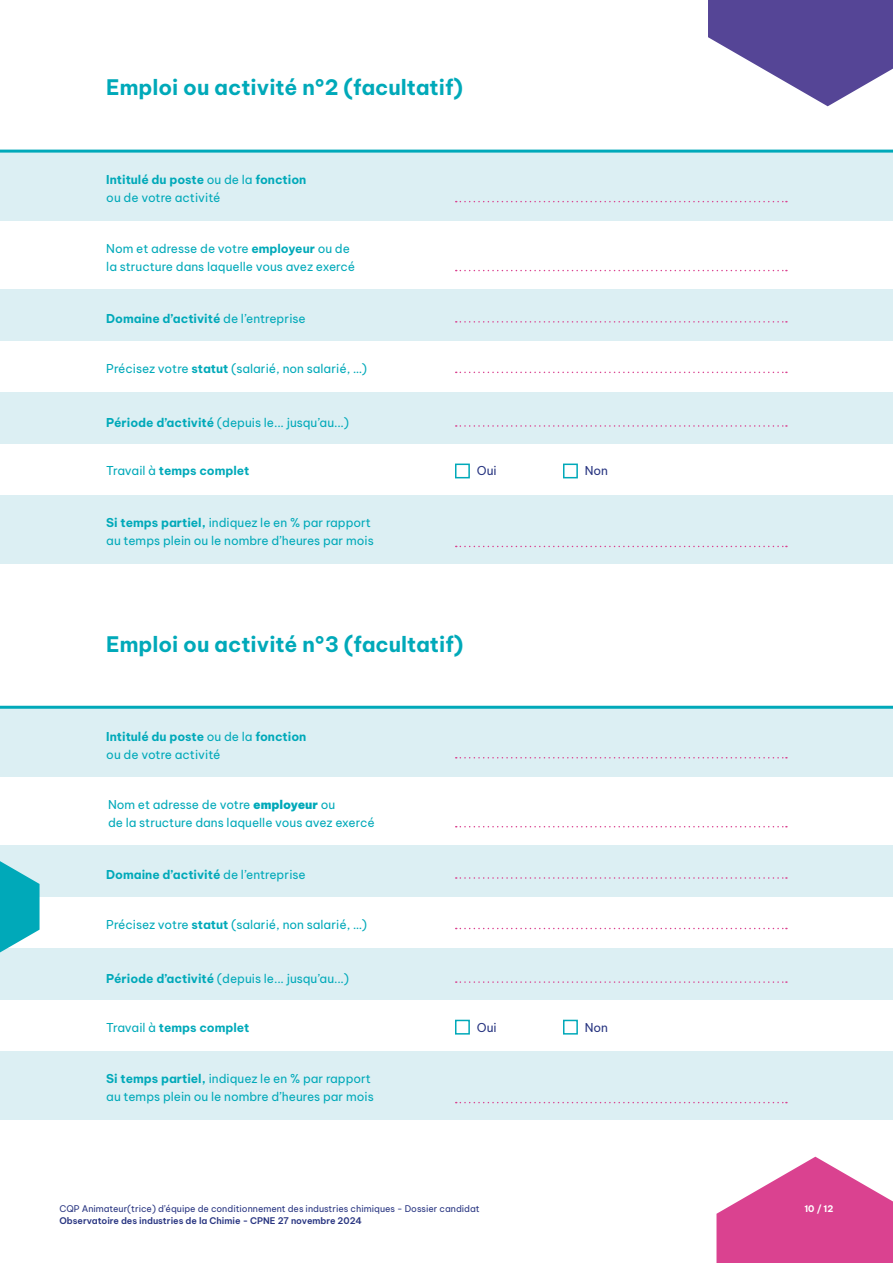
<style>
.page{position:relative;width:893px;height:1263px;background:#fff}
.page>*{position:absolute;margin:0;border:0;box-sizing:border-box;transform-origin:0 0}
.t1{font:700 21px "Be Vietnam Pro";color:#00a9b9}
.t2{font:12px/18px "Be Vietnam Pro";color:#00a9b9}
.t3{font:700 12px/18px "Be Vietnam Pro";color:#00a9b9}
.t4{font:12px "Be Vietnam Pro";color:#283581}
.t5{font:9px "Be Vietnam Pro";color:#283581}
.t6{font:600 9px "Be Vietnam Pro";color:#283581}
.t7{font:700 9px "Be Vietnam Pro";color:#fff}
.s1{font-weight:400}
.s2{font-weight:700}
.s3{font-weight:900}
</style>
<div class="page">
<div style="left:0;top:153px;width:893px;height:68px;background:#dceff3"></div>
<div style="left:0;top:709px;width:893px;height:68px;background:#dceff3"></div>
<div style="left:0;top:495px;width:893px;height:69px;background:#dceff3"></div>
<div style="left:0;top:1052px;width:893px;height:68px;background:#dceff3"></div>
<div style="left:0;top:290px;width:893px;height:51px;background:#dceff3"></div>
<div style="left:0;top:846px;width:893px;height:51px;background:#dceff3"></div>
<div style="left:0;top:392px;width:893px;height:51px;background:#dceff3"></div>
<div style="left:0;top:948px;width:893px;height:51px;background:#dceff3"></div>
<svg style="left:456px;top:270px;width:331px;height:1px"></svg>
<svg style="left:456px;top:826px;width:331px;height:1px"></svg>
<svg style="left:456px;top:321px;width:331px;height:2px"></svg>
<svg style="left:456px;top:877px;width:331px;height:2px"></svg>
<svg style="left:456px;top:425px;width:331px;height:2px"></svg>
<svg style="left:456px;top:981px;width:331px;height:2px"></svg>
<svg style="left:456px;top:546px;width:331px;height:1px"></svg>
<svg style="left:456px;top:1102px;width:331px;height:1px"></svg>
<svg style="left:456px;top:372px;width:331px;height:1px"></svg>
<svg style="left:456px;top:928px;width:331px;height:1px"></svg>
<svg style="left:456px;top:201px;width:331px;height:1px"></svg>
<svg style="left:456px;top:757px;width:331px;height:1px"></svg>
<div style="left:455px;top:464px;width:15px;height:14px;border:2px solid #00a9b9"></div>
<div style="left:563px;top:464px;width:15px;height:14px;border:2px solid #00a9b9"></div>
<div style="left:455px;top:1020px;width:15px;height:14px;border:2px solid #00a9b9"></div>
<div style="left:563px;top:1020px;width:15px;height:14px;border:2px solid #00a9b9"></div>
<svg style="left:0;top:106px;width:893px;height:47px"></svg>
<hr style="left:0;top:706px;width:893px;height:3px;background:#00a9b9">
<svg style="left:716px;top:1157px;width:177px;height:106px"></svg>
<svg style="left:0;top:861px;width:40px;height:91px"></svg>
<svg style="left:708px;top:0;width:185px;height:106px"></svg>
<h1 class="t1" style="left:106px;top:70px;width:358px">Emploi ou activité n°2 (facultatif)</h1>
<p class="t3" style="left:106px;top:170px;width:202px">Intitulé du poste <span class="s1">ou de la</span> fonction <span class="s1">ou de votre activité</span></p>
<p class="t2" style="left:106px;top:238px;width:250px">Nom et adresse de votre <span class="s2">employeur</span> ou de la structure dans laquelle vous avez exercé</p>
<p class="t3" style="left:106px;top:308px;width:201px">Domaine d’activité <span class="s1">de l’entreprise</span></p>
<p class="t2" style="left:106px;top:358px;width:262px">Précisez votre <span class="s2">statut</span> (salarié, non salarié, …)</p>
<p class="t2" style="left:106px;top:412px;width:244px"><span class="s2">Période d’activité</span> (depuis le... jusqu’au...)</p>
<p class="t3" style="left:106px;top:461px;width:145px"><span class="s1">Travail à</span> temps complet</p>
<p class="t2" style="left:106px;top:513px;width:269px"><span class="s2">Si temps partiel,</span> indiquez le en % par rapport au temps plein ou le nombre d’heures par mois</p>
<p class="t4" style="left:477px;top:461px;width:21px">Oui</p>
<p class="t4" style="left:585px;top:461px;width:25px">Non</p>
<h1 class="t1" style="left:106px;top:626px;width:359px">Emploi ou activité n°3 (facultatif)</h1>
<p class="t3" style="left:106px;top:726px;width:202px">Intitulé du poste <span class="s1">ou de la</span> fonction <span class="s1">ou de votre activité</span></p>
<p class="t2" style="left:108px;top:794px;width:268px">Nom et adresse de votre <span class="s3">employeur</span> ou<br>de la structure dans laquelle vous avez exercé</p>
<p class="t3" style="left:106px;top:864px;width:201px">Domaine d’activité <span class="s1">de l’entreprise</span></p>
<p class="t2" style="left:106px;top:915px;width:262px">Précisez votre <span class="s2">statut</span> (salarié, non salarié, …)</p>
<p class="t2" style="left:106px;top:968px;width:244px"><span class="s2">Période d’activité</span> (depuis le... jusqu’au...)</p>
<p class="t3" style="left:106px;top:1017px;width:145px"><span class="s1">Travail à</span> temps complet</p>
<p class="t2" style="left:106px;top:1069px;width:269px"><span class="s2">Si temps partiel,</span> indiquez le en % par rapport au temps plein ou le nombre d’heures par mois</p>
<p class="t4" style="left:477px;top:1017px;width:21px">Oui</p>
<p class="t4" style="left:585px;top:1017px;width:25px">Non</p>
<p class="t5" style="left:60px;top:1202px;width:421px">CQP Animateur(trice) d’équipe de conditionnement des industries chimiques - Dossier candidat</p>
<p class="t6" style="left:60px;top:1213px;width:304px">Observatoire des industries de la Chimie - CPNE 27 novembre 2024</p>
<p class="t7" style="left:804px;top:1201px;width:31px">10 / 12</p>
</div>
